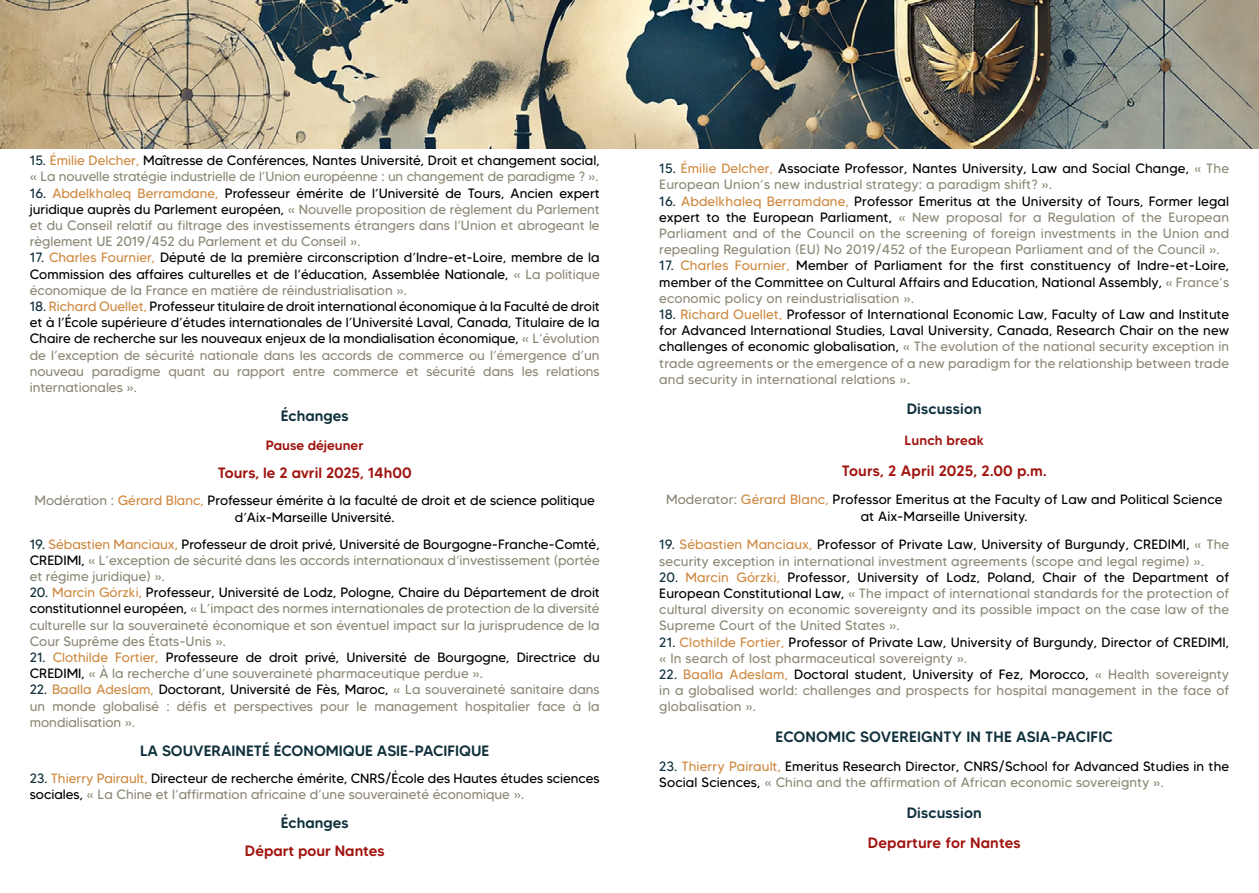
<style>
.page{position:relative;width:1259px;height:893px;background:#fff}
.page>*{position:absolute;margin:0;border:0;box-sizing:border-box;transform-origin:0 0}
.t1{font:500 15px "MADE Tommy Soft";color:#11313d}
.t2{font:500 15px "MADE Tommy Soft";color:#a01510}
.t3{font:13.5px/16.2px "MADE Tommy Soft";color:#8d8977;text-align:justify}
.t4{font:13.5px/16.2px "MADE Tommy Soft";color:#000;text-align:justify}
.t5{font:500 13.5px "MADE Tommy Soft";color:#a01510}
.s1{color:#11313d}
.s2{color:#cf8a42}
.s3{color:#000}
.s4{color:#8d8977}
</style>
<div class="page">
<img style="left:0;top:0;width:1259px;height:149px">
<p class="t3" style="left:30px;top:152px;width:571px"><span class="s1">15.</span> <span class="s2">Émilie Delcher,</span> <span class="s3">Maîtresse de Conférences, Nantes Université, Droit et changement social, </span>« La nouvelle stratégie industrielle de l’Union européenne : un changement de paradigme ? ».</p>
<p class="t3" style="left:30px;top:185px;width:571px"><span class="s1">16.</span> <span class="s2">Abdelkhaleq Berramdane,</span> <span class="s3">Professeur émérite de l’Université de Tours, Ancien expert juridique auprès du Parlement européen,</span> « Nouvelle proposition de règlement du Parlement et du Conseil relatif au filtrage des investissements étrangers dans l’Union et abrogeant le règlement UE 2019/452 du Parlement et du Conseil ».</p>
<p class="t4" style="left:30px;top:249px;width:571px"><span class="s1">17.</span> <span class="s2">Charles Fournier,</span> Député de la première circonscription d’Indre-et-Loire, membre de la Commission des affaires culturelles et de l’éducation, Assemblée Nationale, <span class="s4">« La politique économique de la France en matière de réindustrialisation ».</span></p>
<p class="t4" style="left:30px;top:298px;width:571px"><span class="s1">18.</span> <span class="s2">Richard Ouellet,</span> Professeur titulaire de droit international économique à la Faculté de droit et à l’École supérieure d’études internationales de l’Université Laval, Canada, Titulaire de la Chaire de recherche sur les nouveaux enjeux de la mondialisation économique, <span class="s4">« L’évolution de l’exception de sécurité nationale dans les accords de commerce ou l’émergence d’un nouveau paradigme quant au rapport entre commerce et sécurité dans les relations internationales ».</span></p>
<p class="t1" style="left:281px;top:406px;width:69px">Échanges</p>
<p class="t5" style="left:266px;top:436px;width:99px">Pause déjeuner</p>
<p class="t2" style="left:218px;top:464px;width:195px">Tours, le 2 avril 2025, 14h00</p>
<p class="t4" style="left:35px;top:492px;width:562px;text-align:center"><span class="s4">Modération :</span> <span class="s2">Gérard Blanc,</span> Professeur émérite à la faculté de droit et de science politique d’Aix-Marseille Université.</p>
<p class="t3" style="left:30px;top:536px;width:571px"><span class="s1">19.</span> <span class="s2">Sébastien Manciaux,</span> <span class="s3">Professeur de droit privé, Université de Bourgogne-Franche-Comté, CREDIMI,</span> « L’exception de sécurité dans les accords internationaux d’investissement (portée et régime juridique) ».</p>
<p class="t3" style="left:30px;top:584px;width:571px"><span class="s1">20.</span> <span class="s2">Marcin Górzki,</span> <span class="s3">Professeur, Université de Lodz, Pologne, Chaire du Département de droit constitutionnel européen,</span> « L’impact des normes internationales de protection de la diversité culturelle sur la souveraineté économique et son éventuel impact sur la jurisprudence de la Cour Suprême des États-Unis ».</p>
<p class="t4" style="left:30px;top:649px;width:571px"><span class="s1">21.</span> <span class="s2">Clothilde Fortier,</span> Professeure de droit privé, Université de Bourgogne, Directrice du<br>CREDIMI, <span class="s4">« À la recherche d’une souveraineté pharmaceutique perdue ».</span></p>
<p class="t3" style="left:30px;top:681px;width:571px"><span class="s1">22.</span> <span class="s2">Baalla Adeslam,</span> <span class="s3">Doctorant, Université de Fès, Maroc,</span> « La souveraineté sanitaire dans un monde globalisé : défis et perspectives pour le management hospitalier face à la mondialisation ».</p>
<p class="t1" style="left:140px;top:741px;width:351px">LA SOUVERAINETÉ ÉCONOMIQUE ASIE-PACIFIQUE</p>
<p class="t4" style="left:30px;top:770px;width:571px"><span class="s1">23.</span> <span class="s2">Thierry Pairault,</span> Directeur de recherche émérite, CNRS/École des Hautes études sciences sociales, <span class="s4">« La Chine et l’affirmation africaine d’une souveraineté économique ».</span></p>
<p class="t1" style="left:281px;top:813px;width:69px">Échanges</p>
<p class="t2" style="left:245px;top:842px;width:141px">Départ pour Nantes</p>
<p class="t3" style="left:659px;top:160px;width:571px"><span class="s1">15.</span> <span class="s2">Émilie Delcher,</span> <span class="s3">Associate Professor, Nantes University, Law and Social Change,</span> « The<br>European Union’s new industrial strategy: a paradigm shift? ».</p>
<p class="t3" style="left:659px;top:193px;width:571px"><span class="s1">16.</span> <span class="s2">Abdelkhaleq Berramdane,</span> <span class="s3">Professor Emeritus at the University of Tours, Former legal expert to the European Parliament,</span> « New proposal for a Regulation of the European Parliament and of the Council on the screening of foreign investments in the Union and repealing Regulation (EU) No 2019/452 of the European Parliament and of the Council ».</p>
<p class="t4" style="left:659px;top:257px;width:571px"><span class="s1">17.</span> <span class="s2">Charles Fournier,</span> Member of Parliament for the first constituency of Indre-et-Loire, member of the Committee on Cultural Affairs and Education, National Assembly, <span class="s4">« France’s economic policy on reindustrialisation ».</span></p>
<p class="t4" style="left:659px;top:306px;width:571px"><span class="s1">18.</span> <span class="s2">Richard Ouellet,</span> Professor of International Economic Law, Faculty of Law and Institute for Advanced International Studies, Laval University, Canada, Research Chair on the new challenges of economic globalisation, <span class="s4">« The evolution of the national security exception in trade agreements or the emergence of a new paradigm for the relationship between trade and security in international relations ».</span></p>
<p class="t1" style="left:906px;top:400px;width:77px">Discussion</p>
<p class="t5" style="left:904px;top:432px;width:81px">Lunch break</p>
<p class="t2" style="left:841px;top:461px;width:207px">Tours, 2 April 2025, 2.00 p.m.</p>
<p class="t4" style="left:666px;top:491px;width:558px;text-align:center"><span class="s4">Moderator:</span> <span class="s2">Gérard Blanc,</span> Professor Emeritus at the Faculty of Law and Political Science at Aix-Marseille University.</p>
<p class="t3" style="left:659px;top:536px;width:571px"><span class="s1">19.</span> <span class="s2">Sébastien Manciaux,</span> <span class="s3">Professor of Private Law, University of Burgundy, CREDIMI,</span> « The security exception in international investment agreements (scope and legal regime) ».</p>
<p class="t3" style="left:659px;top:569px;width:571px"><span class="s1">20.</span> <span class="s2">Marcin Górzki,</span> <span class="s3">Professor, University of Lodz, Poland, Chair of the Department of European Constitutional Law,</span> « The impact of international standards for the protection of cultural diversity on economic sovereignty and its possible impact on the case law of the Supreme Court of the United States ».</p>
<p class="t4" style="left:659px;top:634px;width:571px"><span class="s1">21.</span> <span class="s2">Clothilde Fortier,</span> Professor of Private Law, University of Burgundy, Director of CREDIMI, <span class="s4">« In search of lost pharmaceutical sovereignty ».</span></p>
<p class="t3" style="left:659px;top:666px;width:571px"><span class="s1">22.</span> <span class="s2">Baalla Adeslam,</span> <span class="s3">Doctoral student, University of Fez, Morocco,</span> « Health sovereignty in a globalised world: challenges and prospects for hospital management in the face of globalisation ».</p>
<p class="t1" style="left:775px;top:727px;width:339px">ECONOMIC SOVEREIGNTY IN THE ASIA-PACIFIC</p>
<p class="t4" style="left:659px;top:758px;width:571px"><span class="s1">23.</span> <span class="s2">Thierry Pairault,</span> Emeritus Research Director, CNRS/School for Advanced Studies in the<br>Social Sciences, <span class="s4">« China and the affirmation of African economic sovereignty ».</span></p>
<p class="t1" style="left:906px;top:803px;width:77px">Discussion</p>
<p class="t2" style="left:868px;top:834px;width:154px">Departure for Nantes</p>
</div>
